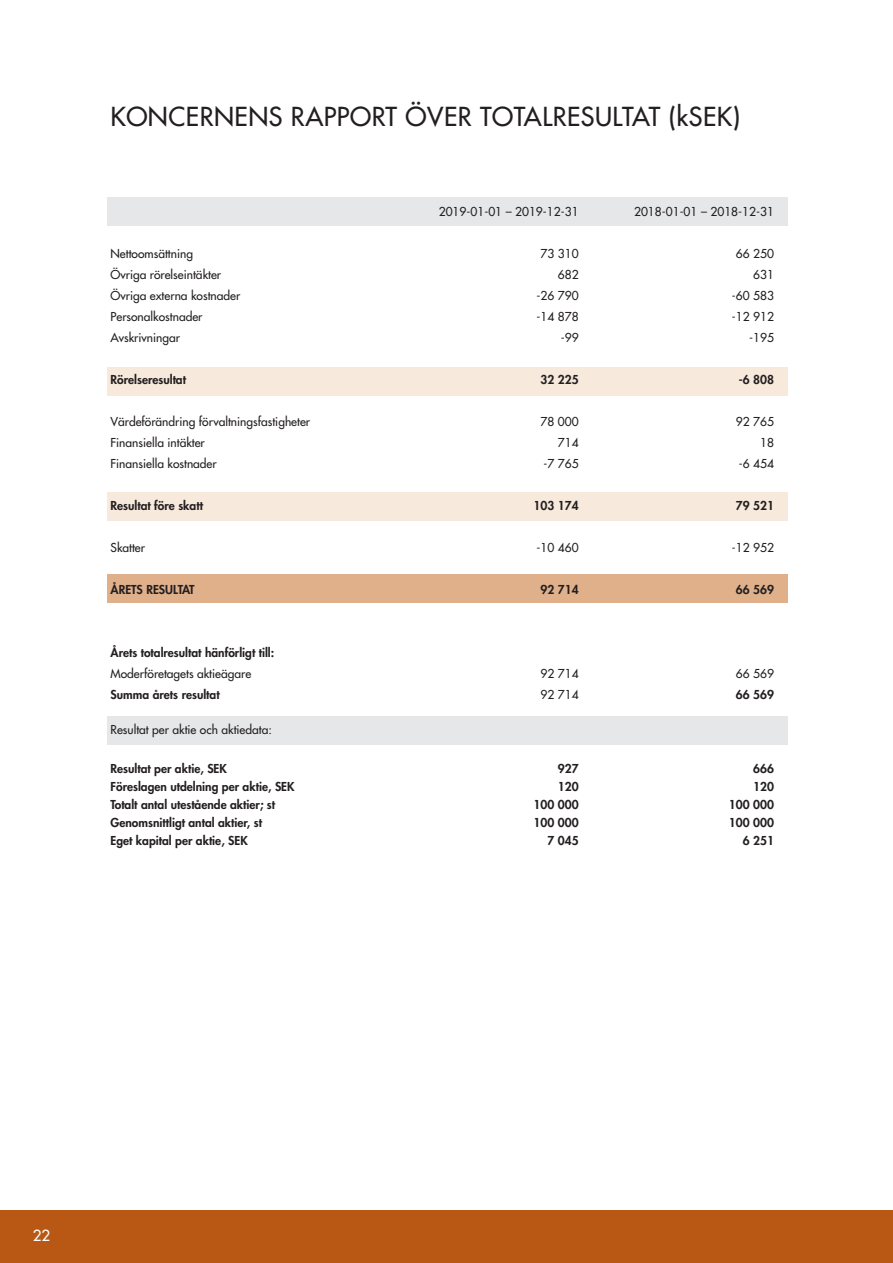
<style>
.page{position:relative;width:893px;height:1263px;background:#fff}
.page>*{position:absolute;margin:0;border:0;box-sizing:border-box;transform-origin:0 0}
.t1{font:25.5px "Futura";letter-spacing:.02em;color:#231f20}
.t2{font:15px "Futura";color:#fff}
.t3{font:12px "Futura";color:#231f20}
.t4{font:800 12px "Futura";color:#231f20}
</style>
<div class="page">
<div style="left:0;top:1210px;width:893px;height:53px;background:#b95814"></div>
<div style="left:107px;top:574px;width:681px;height:28px;background:#e0b08b"></div>
<div style="left:107px;top:492px;width:681px;height:28px;background:#f7e9dc"></div>
<div style="left:107px;top:367px;width:681px;height:28px;background:#f7e9dc"></div>
<div style="left:107px;top:197px;width:681px;height:28px;background:#e6e7e9"></div>
<div style="left:107px;top:716px;width:681px;height:29px;background:#e6e7e9"></div>
<h1 class="t1" style="left:111px;top:101px;width:631px">KONCERNENS RAPPORT ÖVER TOTALRESULTAT (kSEK)</h1>
<p class="t3" style="left:439px;top:204px;width:141px">2019-01-01 – 2019-12-31</p>
<p class="t3" style="left:634px;top:204px;width:141px">2018-01-01 – 2018-12-31</p>
<p class="t3" style="left:111px;top:246px;width:84px">Nettoomsättning</p>
<p class="t3" style="left:540px;top:246px;width:40px">73 310</p>
<p class="t3" style="left:736px;top:246px;width:40px">66 250</p>
<p class="t3" style="left:111px;top:267px;width:112px">Övriga rörelseintäkter</p>
<p class="t3" style="left:558px;top:267px;width:22px">682</p>
<p class="t3" style="left:753px;top:267px;width:22px">631</p>
<p class="t3" style="left:111px;top:288px;width:131px">Övriga externa kostnader</p>
<p class="t3" style="left:536px;top:288px;width:44px">-26 790</p>
<p class="t3" style="left:732px;top:288px;width:44px">-60 583</p>
<p class="t3" style="left:111px;top:309px;width:93px">Personalkostnader</p>
<p class="t3" style="left:536px;top:309px;width:44px">-14 878</p>
<p class="t3" style="left:732px;top:309px;width:44px">-12 912</p>
<p class="t3" style="left:111px;top:330px;width:71px">Avskrivningar</p>
<p class="t3" style="left:561px;top:330px;width:19px">-99</p>
<p class="t3" style="left:749px;top:330px;width:26px">-195</p>
<p class="t4" style="left:111px;top:372px;width:77px">Rörelseresultat</p>
<p class="t4" style="left:540px;top:372px;width:40px">32 225</p>
<p class="t4" style="left:739px;top:372px;width:37px">-6 808</p>
<p class="t3" style="left:111px;top:414px;width:201px">Värdeförändring förvaltningsfastigheter</p>
<p class="t3" style="left:540px;top:414px;width:40px">78 000</p>
<p class="t3" style="left:736px;top:414px;width:40px">92 765</p>
<p class="t3" style="left:111px;top:435px;width:96px">Finansiella intäkter</p>
<p class="t3" style="left:558px;top:435px;width:22px">714</p>
<p class="t3" style="left:760px;top:435px;width:15px">18</p>
<p class="t3" style="left:111px;top:456px;width:108px">Finansiella kostnader</p>
<p class="t3" style="left:543px;top:456px;width:37px">-7 765</p>
<p class="t3" style="left:739px;top:456px;width:37px">-6 454</p>
<p class="t4" style="left:111px;top:498px;width:94px">Resultat före skatt</p>
<p class="t4" style="left:533px;top:498px;width:47px">103 174</p>
<p class="t4" style="left:736px;top:498px;width:40px">79 521</p>
<p class="t3" style="left:111px;top:540px;width:36px">Skatter</p>
<p class="t3" style="left:536px;top:540px;width:44px">-10 460</p>
<p class="t3" style="left:732px;top:540px;width:44px">-12 952</p>
<p class="t4" style="left:111px;top:582px;width:86px">ÅRETS RESULTAT</p>
<p class="t4" style="left:540px;top:582px;width:40px">92 714</p>
<p class="t4" style="left:736px;top:582px;width:40px">66 569</p>
<p class="t4" style="left:111px;top:645px;width:165px">Årets totalresultat hänförligt till:</p>
<p class="t3" style="left:111px;top:666px;width:142px">Moderföretagets aktieägare</p>
<p class="t3" style="left:540px;top:666px;width:40px">92 714</p>
<p class="t3" style="left:736px;top:666px;width:40px">66 569</p>
<p class="t4" style="left:111px;top:687px;width:111px">Summa årets resultat</p>
<p class="t3" style="left:540px;top:687px;width:40px">92 714</p>
<p class="t4" style="left:736px;top:687px;width:40px">66 569</p>
<p class="t3" style="left:111px;top:722px;width:163px">Resultat per aktie och aktiedata:</p>
<p class="t4" style="left:111px;top:761px;width:118px">Resultat per aktie, SEK</p>
<p class="t4" style="left:558px;top:761px;width:22px">927</p>
<p class="t4" style="left:753px;top:761px;width:22px">666</p>
<p class="t4" style="left:111px;top:779px;width:186px">Föreslagen utdelning per aktie, SEK</p>
<p class="t4" style="left:558px;top:779px;width:22px">120</p>
<p class="t4" style="left:753px;top:779px;width:22px">120</p>
<p class="t4" style="left:111px;top:797px;width:166px">Totalt antal utestående aktier; st</p>
<p class="t4" style="left:533px;top:797px;width:47px">100 000</p>
<p class="t4" style="left:729px;top:797px;width:47px">100 000</p>
<p class="t4" style="left:111px;top:815px;width:153px">Genomsnittligt antal aktier, st</p>
<p class="t4" style="left:533px;top:815px;width:47px">100 000</p>
<p class="t4" style="left:729px;top:815px;width:47px">100 000</p>
<p class="t4" style="left:111px;top:833px;width:139px">Eget kapital per aktie, SEK</p>
<p class="t4" style="left:547px;top:833px;width:33px">7 045</p>
<p class="t4" style="left:743px;top:833px;width:33px">6 251</p>
<p class="t2" style="left:33px;top:1226px;width:19px">22</p>
</div>
